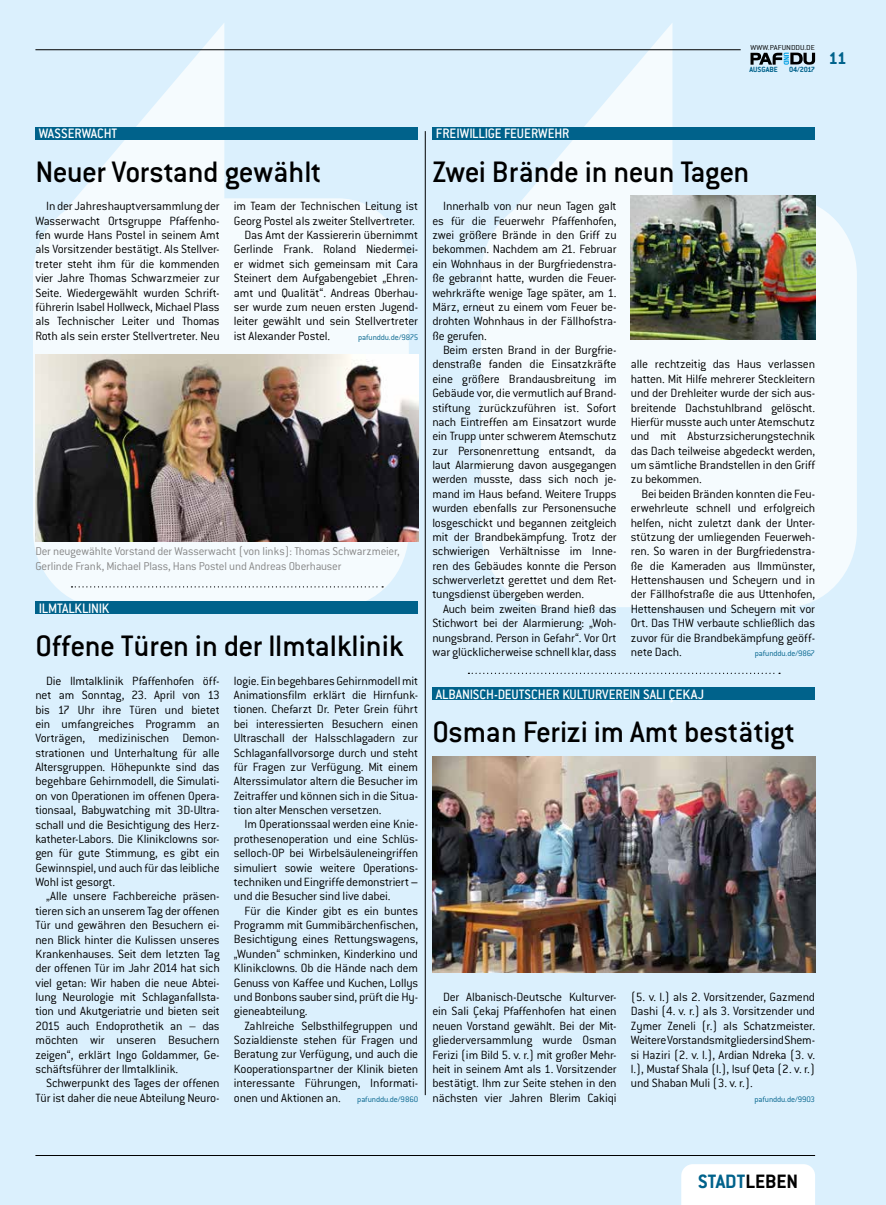
<style>
.page{position:relative;width:886px;height:1205px;background:#dbf0fd}
.page>*{position:absolute;margin:0;border:0;box-sizing:border-box;transform-origin:0 0}
.t1{font:500 32.5px "Conduit ITC Std";letter-spacing:-.01em;color:#000}
.t2{font:700 21.25px "Conduit ITC Std";color:#00628b}
.t3{font:700 18.75px "Conduit ITC Std";color:#00628b}
.t4{font:500 15px "Conduit ITC Std";color:#fff;scale:.95 1}
.t5{font:500 15px "Conduit ITC Std";letter-spacing:-.03em;color:#fff;scale:.95 1}
.t6{font:300 13.12px/14.4px "Conduit ITC Std";letter-spacing:-.015em;color:#000;text-align:justify}
.t7{font:300 12.5px/14.4px "Conduit ITC Std";letter-spacing:-.015em;color:#878787}
.t8{font:300 8.75px "Conduit ITC Std";letter-spacing:-.015em;color:#00628b}
.t9{font:700 8.25px "Conduit ITC Std";letter-spacing:-.01em;color:#00628b}
.t10{font:300 7.88px "Conduit ITC Std";letter-spacing:.01em;color:#000;scale:1.1 1}
.s1{font-weight:500}
.s2{color:#000}
</style>
<div class="page">
<svg style="left:481px;top:23px;width:376px;height:584px;fill:#f5fbfe"></svg>
<svg style="left:33px;top:23px;width:376px;height:578px;fill:#f5fbfe"></svg>
<div style="left:681px;top:1164px;width:134px;height:41px;background:#fff"></div>
<hr style="left:35px;top:50px;width:706px;height:1px;background:#000">
<hr style="left:35px;top:1155px;width:780px;height:1px;background:#000">
<svg style="left:750px;top:53px;width:65px;height:12px"></svg>
<img style="left:631px;top:196px;width:184px;height:144px">
<div style="left:432px;top:127px;width:383px;height:13px;background:#00628b"></div>
<div style="left:35px;top:127px;width:383px;height:13px;background:#00628b"></div>
<img style="left:35px;top:354px;width:383px;height:187px">
<div style="left:432px;top:687px;width:383px;height:13px;background:#00628b"></div>
<img style="left:432px;top:757px;width:383px;height:215px">
<hr style="left:425px;top:131px;width:1px;height:964px;background:#000">
<svg style="left:71px;top:586px;width:312px;height:1px"></svg>
<svg style="left:468px;top:673px;width:312px;height:1px"></svg>
<div style="left:35px;top:601px;width:383px;height:13px;background:#00628b"></div>
<p class="t10" style="left:750px;top:42px;width:60px">WWW.PAFUNDDU.DE</p>
<p class="t9" style="left:749px;top:65px;width:30px">AUSGABE</p>
<p class="t9" style="left:789px;top:65px;width:28px">04/2017</p>
<h3 class="t3" style="left:828px;top:47px;width:20px">11</h3>
<p class="t4" style="left:39px;top:125px;width:84px">WASSERWACHT</p>
<h1 class="t1" style="left:35px;top:152px;width:287px">Neuer Vorstand gewählt</h1>
<p class="t6" style="left:35px;top:199px;width:186px;text-indent:11px">In der Jahreshauptversammlung der Wasserwacht Ortsgruppe Pfaffenho&shy;fen wurde Hans Postel in seinem Amt als Vorsitzender bestätigt. Als Stellver&shy;treter steht ihm für die kommenden vier Jahre Thomas Schwarzmeier zur Seite. Wiedergewählt wurden Schrift&shy;führerin Isabel Hollweck, Michael Plass als Technischer Leiter und Thomas Roth als sein erster Stellvertreter. Neu</p>
<p class="t6" style="left:234px;top:199px;width:186px">im Team der Technischen Leitung ist</p>
<p class="t6" style="left:234px;top:213px;width:182px">Georg Postel als zweiter Stellvertreter.</p>
<p class="t6" style="left:244px;top:227px;width:175px">Das Amt der Kassiererin übernimmt</p>
<p class="t6" style="left:234px;top:242px;width:186px">Gerlinde Frank. Roland Niedermei-</p>
<p class="t6" style="left:234px;top:256px;width:186px">er widmet sich gemeinsam mit Cara</p>
<p class="t6" style="left:234px;top:270px;width:186px">Steinert dem Aufgabengebiet „Ehren-</p>
<p class="t6" style="left:234px;top:285px;width:186px">amt und Qualität“. Andreas Oberhau-</p>
<p class="t6" style="left:234px;top:299px;width:186px">ser wurde zum neuen ersten Jugend-</p>
<p class="t6" style="left:234px;top:314px;width:186px">leiter gewählt und sein Stellvertreter</p>
<p class="t6" style="left:234px;top:328px;width:98px">ist Alexander Postel.</p>
<p class="t8" style="left:358px;top:332px;width:62px">pafunddu.de/9875</p>
<p class="t7" style="left:35px;top:544px;width:366px">Der neugewählte Vorstand der Wasserwacht (von links): Thomas Schwarzmeier,<br>Gerlinde Frank, Michael Plass, Hans Postel und Andreas Oberhauser</p>
<p class="t5" style="left:39px;top:599px;width:75px">ILMTALKLINIK</p>
<h1 class="t1" style="left:35px;top:626px;width:370px">Offene Türen in der Ilmtalklinik</h1>
<p class="t6" style="left:35px;top:673px;width:186px;text-indent:11px">Die Ilmtalklinik Pfaffenhofen öff&shy;net am Sonntag, 23. April von 13 bis 17 Uhr ihre Türen und bietet ein umfangreiches Programm an Vorträgen, medizinischen Demon&shy;strationen und Unterhaltung für alle Altersgruppen. Höhepunkte sind das begehbare Gehirnmodell, die Simulati&shy;on von Operationen im offenen Opera&shy;tionsaal, Babywatching mit 3D-Ultra&shy;schall und die Besichtigung des Herz&shy;katheter-Labors. Die Klinikclowns sor&shy;gen für gute Stimmung, es gibt ein Gewinnspiel, und auch für das leibliche Wohl ist gesorgt.</p>
<p class="t6" style="left:35px;top:889px;width:186px;text-indent:11px">„Alle unsere Fachbereiche präsen&shy;tieren sich an unserem Tag der offenen Tür und gewähren den Besuchern ei&shy;nen Blick hinter die Kulissen unseres Krankenhauses. Seit dem letzten Tag der offenen Tür im Jahr 2014 hat sich viel getan: Wir haben die neue Abtei&shy;lung Neurologie mit Schlaganfallsta&shy;tion und Akutgeriatrie und bieten seit 2015 auch Endoprothetik an – das möchten wir unseren Besuchern zeigen“, erklärt Ingo Goldammer, Ge&shy;schäftsführer der Ilmtalklinik.</p>
<p class="t6" style="left:35px;top:1075px;width:186px;text-align:right">Schwerpunkt des Tages der offenen<br>Tür ist daher die neue Abteilung Neuro-</p>
<p class="t6" style="left:234px;top:673px;width:186px">logie. Ein begehbares Gehirnmodell mit Animationsfilm erklärt die Hirnfunk&shy;tionen. Chefarzt Dr. Peter Grein führt bei interessierten Besuchern einen Ultraschall der Halsschlagadern zur Schlaganfallvorsorge durch und steht für Fragen zur Verfügung. Mit einem Alterssimulator altern die Besucher im Zeitraffer und können sich in die Situa&shy;tion alter Menschen versetzen.</p>
<p class="t6" style="left:234px;top:817px;width:186px;text-indent:11px">Im Operationssaal werden eine Knie&shy;prothesenoperation und eine Schlüs&shy;selloch-OP bei Wirbelsäuleneingriffen simuliert sowie weitere Operations&shy;techniken und Eingriffe demonstriert <span class="s1">– </span>und die Besucher sind live dabei.</p>
<p class="t6" style="left:234px;top:903px;width:186px;text-indent:11px">Für die Kinder gibt es ein buntes Programm mit Gummibärchenfischen, Besichtigung eines Rettungswagens, „Wunden“ schminken, Kinderkino und Klinikclowns. Ob die Hände nach dem Genuss von Kaffee und Kuchen, Lollys und Bonbons sauber sind, prüft die Hy&shy;gieneabteilung.</p>
<p class="t6" style="left:234px;top:1018px;width:186px;text-indent:11px">Zahlreiche Selbsthilfegruppen und Sozialdienste stehen für Fragen und Beratung zur Verfügung, und auch die Kooperationspartner der Klinik bieten interessante Führungen, Informati&shy;onen und Aktionen an.</p>
<p class="t8" style="left:357px;top:1093px;width:62px">pafunddu.de/9860</p>
<p class="t4" style="left:436px;top:125px;width:142px">FREIWILLIGE FEUERWEHR</p>
<h1 class="t1" style="left:432px;top:152px;width:319px">Zwei Brände in neun Tagen</h1>
<p class="t6" style="left:432px;top:199px;width:186px;text-indent:11px">Innerhalb von nur neun Tagen galt es für die Feuerwehr Pfaffenhofen, zwei größere Brände in den Griff zu bekommen. Nachdem am 21. Februar ein Wohnhaus in der Burgfriedenstra&shy;ße gebrannt hatte, wurden die Feuer&shy;wehrkräfte wenige Tage später, am 1.<br>März, erneut zu einem vom Feuer be&shy;drohten Wohnhaus in der Fällhofstra&shy;ße gerufen.</p>
<p class="t6" style="left:432px;top:342px;width:186px;text-indent:11px">Beim ersten Brand in der Burgfrie&shy;denstraße fanden die Einsatzkräfte eine größere Brandausbreitung im Gebäude vor, die vermutlich auf Brand&shy;stiftung zurückzuführen ist. Sofort nach Eintreffen am Einsatzort wurde ein Trupp unter schwerem Atemschutz zur Personenrettung entsandt, da laut Alarmierung davon ausgegangen werden musste, dass sich noch je&shy;mand im Haus befand. Weitere Trupps wurden ebenfalls zur Personensuche losgeschickt und begannen zeitgleich mit der Brandbekämpfung. Trotz der schwierigen Verhältnisse im Inne&shy;ren des Gebäudes konnte die Person schwerverletzt gerettet und dem Ret&shy;tungsdienst übergeben werden.</p>
<p class="t6" style="left:432px;top:601px;width:186px;text-indent:11px">Auch beim zweiten Brand hieß das Stichwort bei der Alarmierung: „Woh&shy;nungsbrand. Person in Gefahr“. Vor Ort war glücklicherweise schnell klar, dass</p>
<p class="t6" style="left:631px;top:357px;width:186px">alle rechtzeitig das Haus verlassen hatten. Mit Hilfe mehrerer Steckleitern und der Drehleiter wurde der sich aus&shy;breitende Dachstuhlbrand gelöscht.<br>Hierfür musste auch unter Atemschutz und mit Absturzsicherungstechnik das Dach teilweise abgedeckt werden, um sämtliche Brandstellen in den Griff zu bekommen.</p>
<p class="t6" style="left:631px;top:486px;width:186px;text-indent:11px">Bei beiden Bränden konnten die Feu&shy;erwehrleute schnell und erfolgreich helfen, nicht zuletzt dank der Unter&shy;stützung der umliegenden Feuerweh&shy;ren. So waren in der Burgfriedenstra&shy;ße die Kameraden aus Ilmmünster, Hettenshausen und Scheyern und in der Fällhofstraße die aus Uttenhofen, Hettenshausen und Scheyern mit vor Ort. Das THW verbaute schließlich das zuvor für die Brandbekämpfung geöff&shy;nete Dach.</p>
<p class="t8" style="left:755px;top:648px;width:62px">pafunddu.de/9867</p>
<p class="t4" style="left:436px;top:685px;width:284px">ALBANISCH-DEUTSCHER KULTURVEREIN SALI ÇEKAJ</p>
<h1 class="t1" style="left:432px;top:712px;width:364px">Osman Ferizi im Amt bestätigt</h1>
<p class="t6" style="left:432px;top:989px;width:186px;text-indent:11px">Der Albanisch-Deutsche Kulturver&shy;ein Sali Çekaj Pfaffenhofen hat einen neuen Vorstand gewählt. Bei der Mit&shy;gliederversammlung wurde Osman Ferizi (im Bild 5. v. r.) mit großer Mehr&shy;heit in seinem Amt als 1. Vorsitzender bestätigt. Ihm zur Seite stehen in den nächsten vier Jahren Blerim Cakiqi</p>
<p class="t6" style="left:631px;top:989px;width:186px">(5. v. l.) als 2. Vorsitzender, Gazmend Dashi (4. v. r.) als 3. Vorsitzender und Zymer Zeneli (r.) als Schatzmeister.<br>Weitere Vorstandsmitglieder sind Shem&shy;si Haziri (2. v. l.), Ardian Ndreka (3. v. l.), Mustaf Shala (l.), Isuf Qeta (2. v. r.) und Shaban Muli (3. v. r.).</p>
<p class="t8" style="left:754px;top:1093px;width:62px">pafunddu.de/9903</p>
<h2 class="t2" style="left:698px;top:1169px;width:102px">STADT<span class="s2">LEBEN</span></h2>
</div>
